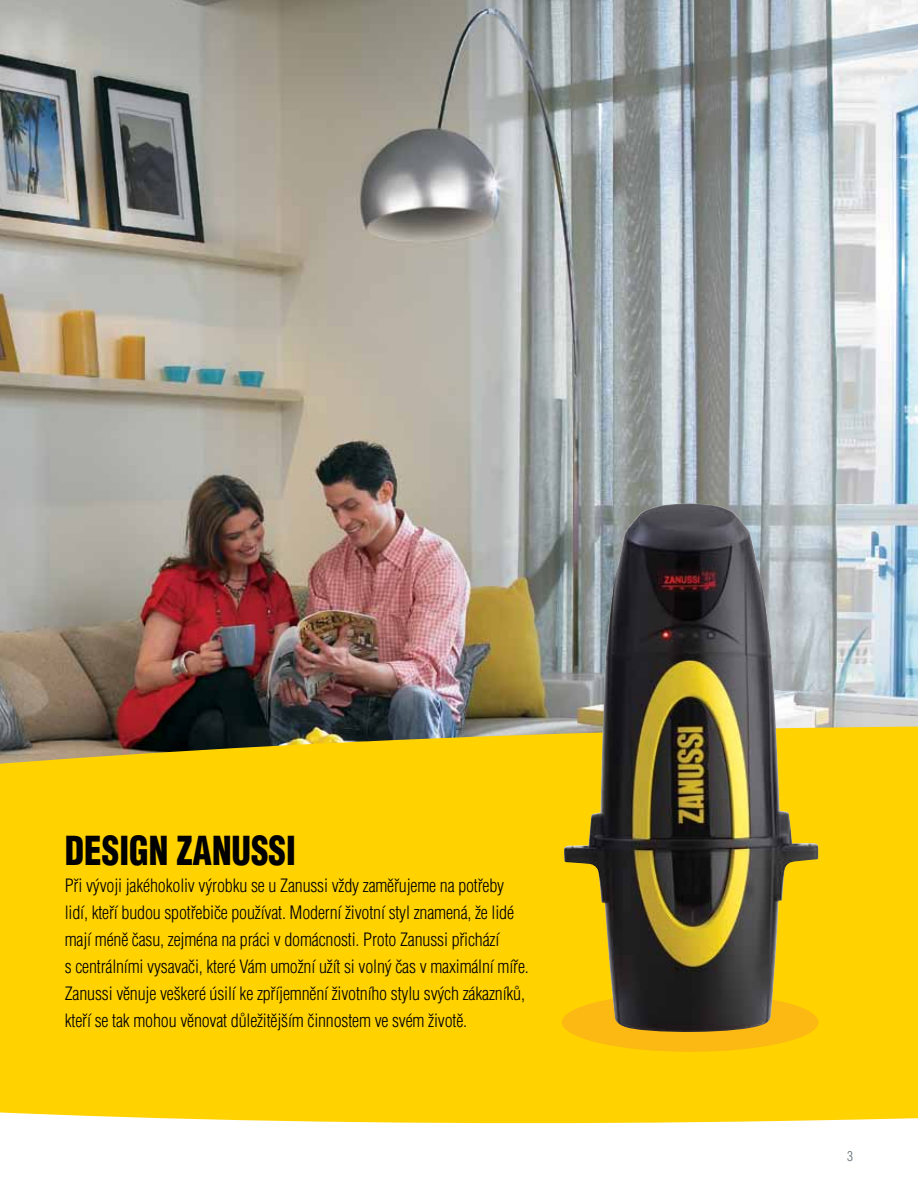
<style>
.page{position:relative;width:918px;height:1188px;background:#fff}
.page>*{position:absolute;margin:0;border:0;box-sizing:border-box;transform-origin:0 0}
.t1{font:900 condensed 39px "Helvetica CE";color:#000;scale:.9 1}
.t2{font:300 condensed 18px/27px "Helvetica CE";letter-spacing:-.01em;color:#000}
.t3{font:300 condensed 13.5px "Helvetica CE";color:#5b6870}
</style>
<div class="page">
<img style="left:0;top:0;width:918px;height:726px">
<div style="left:0;top:726px;width:918px;height:398px;background:#ffd200"></div>
<div style="left:562px;top:993px;width:257px;height:59px;background:#fdb913;border-radius:50%"></div>
<img style="left:564px;top:503px;width:254px;height:529px">
<h1 class="t1" style="left:65px;top:828px;width:164px">DESIGN ZANUSS</h1>
<h1 class="t1" style="left:286px;top:828px;width:12px">I</h1>
<p class="t2" style="left:65px;top:872px;width:466px">Při vývoji jakéhokoliv výrobku se u Zanussi vždy zaměřujeme na potřeby lidí, kteří budou spotřebiče používat. Moderní životní styl znamená, že lidé mají méně času, zejména na práci v domácnosti. Proto Zanussi přichází<br>s centrálními vysavači, které Vám umožní užít si volný čas v maximální míře.<br>Zanussi věnuje veškeré úsilí ke zpříjemnění životního stylu svých zákazníků, kteří se tak mohou věnovat důležitějším činnostem ve svém životě.</p>
<p class="t3" style="left:847px;top:1148px;width:7px">3</p>
</div>
